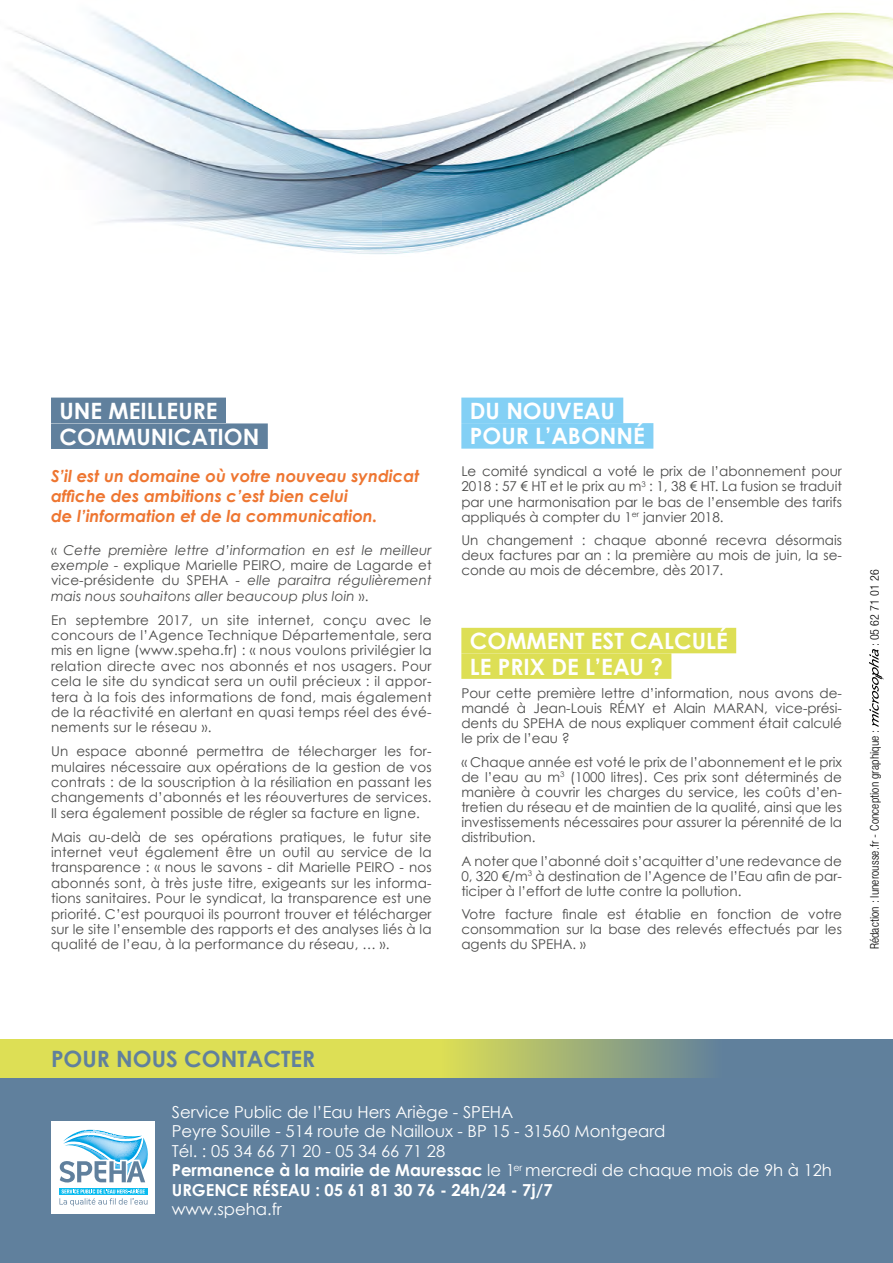
<style>
.page{position:relative;width:893px;height:1263px;background:#fff}
.page>*{position:absolute;margin:0;border:0;box-sizing:border-box;transform-origin:0 0}
.TEXTE_COURANT{font:700 22.5px "Century Gothic";color:#fff}
.t1{font:700 22.5px "Century Gothic";color:#60809d}
.ENCADRÉ_Texte{font:16.5px "Century Gothic";color:#fff}
.TEXTE_COURANT-2{font:italic 700 16.5px/20.2px "Century Gothic";color:#ee7631}
.ENCADRÉ_Texte-2{font:700 16.5px "Century Gothic";color:#fff}
.TEXTE_COURANT-3{font:13.5px/15.5px "Century Gothic";color:#4a4a49;text-align:justify}
.TEXTE_COURANT-4{font:italic 13.5px/15.5px "Century Gothic";letter-spacing:.01em;color:#4a4a49;text-align:justify}
.t2{font:300 condensed 12px "Helvetica Neue LT Std";letter-spacing:.01em;color:#000}
.s1{font-style:normal}
.s2{font-weight:700}
</style>
<div class="page">
<img style="left:14px;top:12px;width:879px;height:242px">
<div style="left:0;top:1040px;width:893px;height:223px;background:#60809d"></div>
<svg style="left:0;top:1040px;width:699px;height:38px;background:#c7ce60"></svg>
<div style="left:51px;top:398px;width:175px;height:25px;background:#60809d"></div>
<div style="left:51px;top:423px;width:217px;height:26px;background:#60809d"></div>
<div style="left:461px;top:398px;width:162px;height:25px;background:#83d0f5"></div>
<div style="left:461px;top:423px;width:192px;height:26px;background:#83d0f5"></div>
<div style="left:461px;top:628px;width:275px;height:25px;background:#dddf55"></div>
<div style="left:461px;top:653px;width:210px;height:26px;background:#dddf55"></div>
<svg style="left:869px;top:649px;width:15px;height:78px"></svg>
<div style="left:51px;top:1121px;width:104px;height:93px;background:#fff"></div>
<svg style="left:59px;top:1130px;width:89px;height:76px"></svg>
<p class="TEXTE_COURANT" style="left:60px;top:396px;width:159px">UNE MEILLEURE</p>
<p class="TEXTE_COURANT" style="left:60px;top:422px;width:201px">COMMUNICATION</p>
<p class="TEXTE_COURANT-2" style="left:51px;top:465px;width:370px">S’il est un domaine où votre nouveau syndicat affiche des ambitions c’est bien celui<br>de l’information et de la communication.</p>
<p class="TEXTE_COURANT-4" style="left:51px;top:542px;width:382px"><span class="s1">«</span> Cette première lettre d’information en est le meilleur exemple - <span class="s1">explique Marielle PEIRO, maire de Lagarde et vice-présidente du SPEHA</span> - elle paraitra régulièrement mais nous souhaitons aller beaucoup plus loin <span class="s1">».</span></p>
<p class="TEXTE_COURANT-3" style="left:51px;top:612px;width:382px">En septembre 2017, un site internet, conçu avec le concours de l’Agence Technique Départementale, sera mis en ligne (www.speha.fr) : « nous voulons privilégier la relation directe avec nos abonnés et nos usagers. Pour cela le site du syndicat sera un outil précieux : il appor&shy;tera à la fois des informations de fond, mais également de la réactivité en alertant en quasi temps réel des évé&shy;nements sur le réseau ».</p>
<p class="TEXTE_COURANT-3" style="left:51px;top:743px;width:382px">Un espace abonné permettra de télecharger les for&shy;mulaires nécessaire aux opérations de la gestion de vos contrats : de la souscription à la résiliation en passant les changements d’abonnés et les réouvertures de services.<br>Il sera également possible de régler sa facture en ligne.</p>
<p class="TEXTE_COURANT-3" style="left:51px;top:829px;width:382px">Mais au-delà de ses opérations pratiques, le futur site internet veut également être un outil au service de la transparence : « nous le savons - dit Marielle PEIRO - nos abonnés sont, à très juste titre, exigeants sur les informa&shy;tions sanitaires. Pour le syndicat, la transparence est une priorité. C’est pourquoi ils pourront trouver et télécharger sur le site l’ensemble des rapports et des analyses liés à la qualité de l’eau, à la performance du réseau, … ».</p>
<p class="TEXTE_COURANT" style="left:470px;top:396px;width:146px">DU NOUVEAU</p>
<p class="TEXTE_COURANT" style="left:470px;top:422px;width:177px">POUR L’ABONNÉ</p>
<p class="TEXTE_COURANT-3" style="left:461px;top:464px;width:382px;line-height:15px">Le comité syndical a voté le prix de l’abonnement pour 2018 : 57 € HT et le prix au m<sup>3</sup> : 1, 38 € HT. La fusion se traduit par une harmonisation par le bas de l’ensemble des tarifs appliqués à compter du 1<sup>er</sup> janvier 2018.</p>
<p class="TEXTE_COURANT-3" style="left:461px;top:532px;width:382px;line-height:15px">Un changement : chaque abonné recevra désormais deux factures par an : la première au mois de juin, la se&shy;conde au mois de décembre, dès 2017.</p>
<p class="TEXTE_COURANT" style="left:470px;top:627px;width:259px">COMMENT EST CALCULÉ</p>
<p class="TEXTE_COURANT" style="left:470px;top:652px;width:195px">LE PRIX DE L’EAU ?</p>
<p class="TEXTE_COURANT-3" style="left:461px;top:686px;width:382px;line-height:15px">Pour cette première lettre d’information, nous avons de&shy;mandé à Jean-Louis RÉMY et Alain MARAN, vice-prési&shy;dents du SPEHA de nous expliquer comment était calculé le prix de l’eau ?</p>
<p class="TEXTE_COURANT-3" style="left:461px;top:754px;width:382px;line-height:15px">« Chaque année est voté le prix de l’abonnement et le prix de l’eau au m<sup>3</sup> (1000 litres). Ces prix sont déterminés de manière à couvrir les charges du service, les coûts d’en&shy;tretien du réseau et de maintien de la qualité, ainsi que les investissements nécessaires pour assurer la pérennité de la distribution.</p>
<p class="TEXTE_COURANT-3" style="left:461px;top:853px;width:382px;line-height:15px">A noter que l’abonné doit s’acquitter d’une redevance de 0, 320 €/m<sup>3</sup> à destination de l’Agence de l’Eau afin de par&shy;ticiper à l’effort de lutte contre la pollution.</p>
<p class="TEXTE_COURANT-3" style="left:461px;top:907px;width:382px;line-height:15px">Votre facture finale est établie en fonction de votre consommation sur la base des relevés effectués par les agents du SPEHA. »</p>
<p class="t2" style="left:868px;top:646px;width:78px;rotate:-90deg">: 05 62 71 01 26</p>
<p class="t2" style="left:868px;top:949px;width:221px;rotate:-90deg">Rédaction : lunerousse.fr - Conception graphique :</p>
<h1 class="t1" style="left:51px;top:1045px;width:266px">POUR NOUS CONTACTER</h1>
<p class="ENCADRÉ_Texte" style="left:172px;top:1102px;width:343px">Service Public de l’Eau Hers Ariège - SPEHA</p>
<p class="ENCADRÉ_Texte" style="left:172px;top:1121px;width:495px">Peyre Souille - 514 route de Nailloux - BP 15 - 31560 Montgeard</p>
<p class="ENCADRÉ_Texte" style="left:172px;top:1141px;width:275px">Tél. : 05 34 66 71 20 - 05 34 66 71 28</p>
<p class="ENCADRÉ_Texte" style="left:172px;top:1160px;width:662px"><span class="s2">Permanence à la mairie de Mauressac</span> le 1<sup>er</sup> mercredi de chaque mois de 9h à 12h</p>
<p class="ENCADRÉ_Texte-2" style="left:172px;top:1179px;width:382px">URGENCE RÉSEAU : 05 61 81 30 76 - 24h/24 - 7j/7</p>
<p class="ENCADRÉ_Texte" style="left:172px;top:1199px;width:112px">www.speha.fr</p>
</div>
